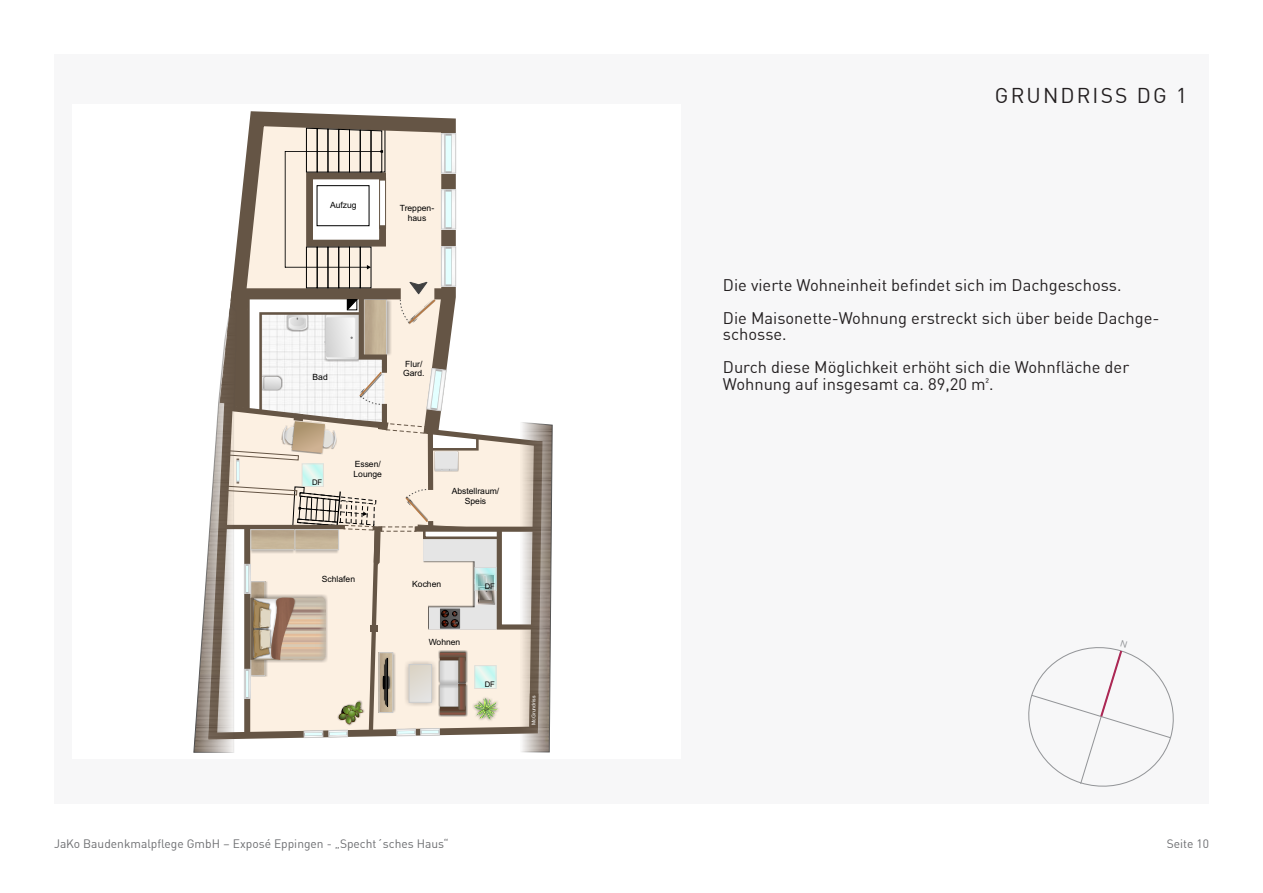
<style>
.page{position:relative;width:1263px;height:893px;background:#fff}
.page>*{position:absolute;margin:0;border:0;box-sizing:border-box;transform-origin:0 0}
.Beschriftung___links{font:21px "DIN Offc";letter-spacing:.1em;color:#231f20}
.Beschriftung___links-2{font:16.5px/16.5px "DIN Offc";color:#231f20}
.t1{font:12px "DIN Offc";color:#6c6d70}
.t2{font:8.55px/9.6px "Arial";color:#000;text-align:center}
.t3{font:7.65px "Arial";color:#000}
.t4{font:5.1px "Arial";color:#fff}
</style>
<div class="page">
<div style="left:54px;top:54px;width:1155px;height:750px;background:#f7f7f8"></div>
<div style="left:72px;top:104px;width:608px;height:654px;background:#fff"></div>
<svg style="left:249px;top:111px;width:207px;height:11px"></svg>
<svg style="left:193px;top:122px;width:360px;height:631px"></svg>
<div style="left:476px;top:108px;width:80px;height:90px;background:#fff"></div>
<svg style="left:1028px;top:647px;width:146px;height:140px"></svg>
<p class="t2" style="left:330px;top:200px;width:28px">Aufzug</p>
<p class="t2" style="left:400px;top:203px;width:36px">Treppen&shy;haus</p>
<p class="t2" style="left:312px;top:372px;width:17px">Bad</p>
<p class="t2" style="left:403px;top:359px;width:23px;text-align:left">Flur/<br>Gard.</p>
<p class="t3" style="left:312px;top:477px;width:12px">DF</p>
<p class="t2" style="left:353px;top:459px;width:30px;text-align:left">Essen/<br>Lounge</p>
<p class="t2" style="left:322px;top:574px;width:35px">Schlafen</p>
<p class="t2" style="left:452px;top:486px;width:49px">Abstellraum/<br>Speis</p>
<p class="t2" style="left:412px;top:579px;width:31px">Kochen</p>
<p class="t3" style="left:485px;top:581px;width:12px">DF</p>
<p class="t2" style="left:429px;top:637px;width:33px">Wohnen</p>
<p class="t3" style="left:485px;top:679px;width:12px">DF</p>
<p class="t4" style="left:530px;top:725px;width:31px;rotate:-90deg">McGrundriss</p>
<p class="Beschriftung___links" style="left:995px;top:83px;width:194px">GRUNDRISS DG 1</p>
<p class="Beschriftung___links-2" style="left:723px;top:277px;width:400px">Die vierte Wohneinheit befindet sich im Dachgeschoss.</p>
<p class="Beschriftung___links-2" style="left:723px;top:310px;width:438px">Die Maisonette-Wohnung erstreckt sich über beide Dachge&shy;schosse.</p>
<p class="Beschriftung___links-2" style="left:723px;top:359px;width:408px">Durch diese Möglichkeit erhöht sich die Wohnfläche der</p>
<p class="Beschriftung___links-2" style="left:723px;top:376px;width:272px">Wohnung auf insgesamt ca. 89,20 m².</p>
<p class="t1" style="left:54px;top:836px;width:396px">JaKo Baudenkmalpflege GmbH – Exposé Eppingen - „Specht´sches Haus“</p>
<p class="t1" style="left:1167px;top:836px;width:44px">Seite 10</p>
</div>
